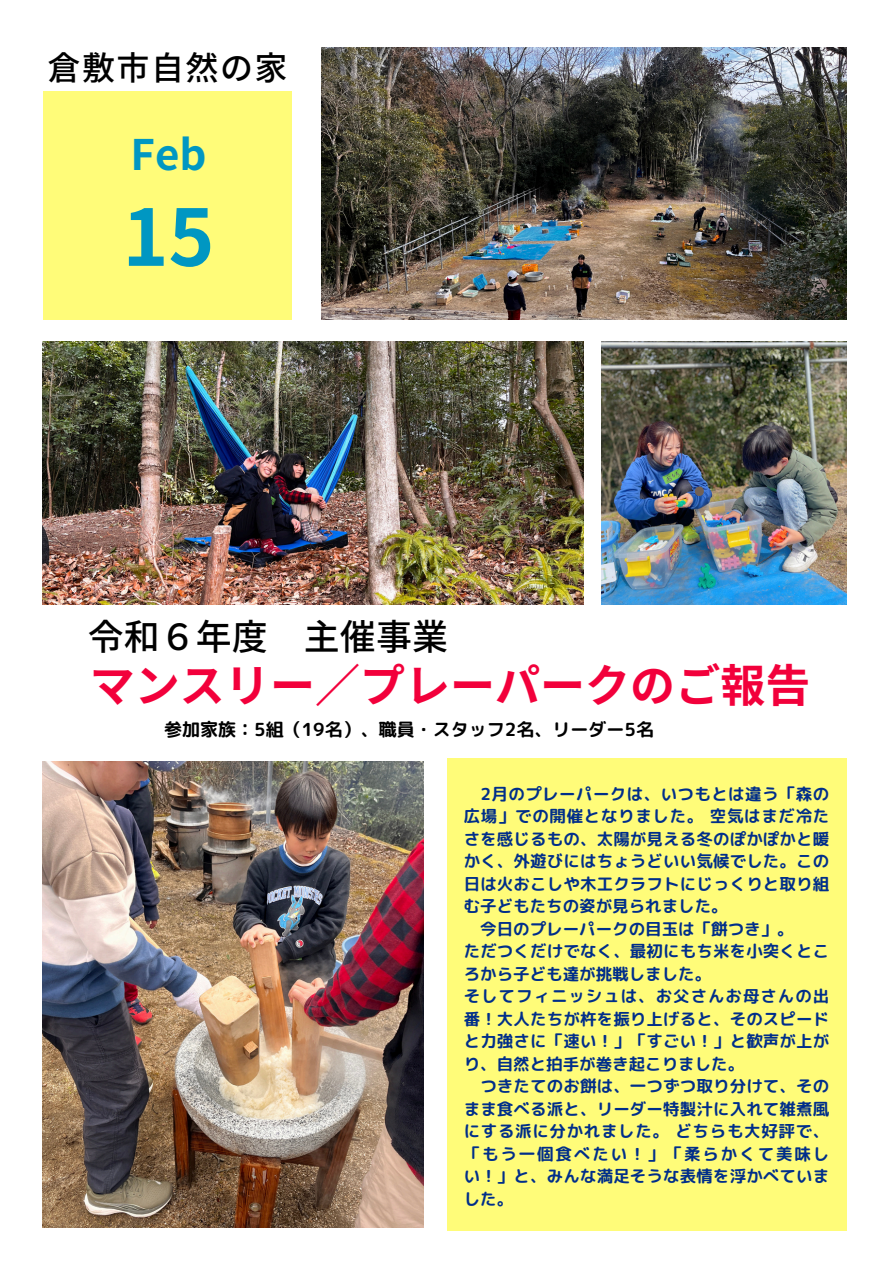
<style>
.page{position:relative;width:894px;height:1264px;background:#fff}
.page>*{position:absolute;margin:0;border:0;box-sizing:border-box;transform-origin:0 0}
.t1{font:700 78px "Noto Sans JP";color:#0097c2}
.t2{font:700 45px "Noto Sans JP";color:#f2003b}
.t3{font:700 42px "Noto Sans JP";color:#0097c2}
.t4{font:500 36px "Noto Sans JP";color:#000}
.t5{font:500 33px "Noto Sans JP";letter-spacing:.045em;color:#000}
.t6{font:18px "rounded mplus 1 p bold";color:#000}
.t7{font:16.5px/22.5px "rounded mplus 1 p bold";letter-spacing:.005em;color:#002e8a;text-align:justify}
</style>
<div class="page">
<div style="left:446px;top:758px;width:400px;height:472px;background:#fffc79"></div>
<img style="left:322px;top:47px;width:523px;height:272px">
<div style="left:43px;top:91px;width:249px;height:228px;background:#fffc79"></div>
<img style="left:43px;top:342px;width:540px;height:263px">
<img style="left:43px;top:761px;width:380px;height:466px">
<img style="left:601px;top:342px;width:245px;height:263px">
<svg style="left:694px;top:486px;width:9px;height:10px"></svg>
<p class="t5" style="left:48px;top:41px;width:241px">倉敷市自然の家</p>
<h2 class="t3" style="left:130px;top:121px;width:78px">Feb</h2>
<h1 class="t1" style="left:122px;top:175px;width:93px">15</h1>
<p class="t4" style="left:88px;top:608px;width:362px">令和６年度 主催事業</p>
<p class="t2" style="left:90px;top:650px;width:721px">マンスリー／プレーパークのご報告</p>
<p class="t6" style="left:164px;top:716px;width:491px">参加家族：5組（19名）、職員・スタッフ2名、リーダー5名</p>
<h2 class="t7" style="left:463px;top:782px;width:367px;text-indent:17px">2月のプレーパークは、いつもとは違う「森の広場」での開催となりました。空気はまだ冷たさを感じるもの、太陽が見える冬のぽかぽかと暖かく、外遊びにはちょうどいい気候でした。この日は火おこしや木工クラフトにじっくりと取り組む子どもたちの姿が見られました。</h2>
<h1 class="t7" style="left:480px;top:917px;width:315px">今日のプレーパークの目玉は「餅つき」。</h1>
<p class="t7" style="left:463px;top:939px;width:367px">ただつくだけでなく、最初にもち米を小突くところから子ども達が挑戦しました。</p>
<p class="t7" style="left:463px;top:984px;width:367px">そしてフィニッシュは、お父さんお母さんの出番！大人たちが杵を振り上げると、そのスピードと力強さに「速い！」「すごい！」と歓声が上がり、自然と拍手が巻き起こりました。</p>
<p class="t7" style="left:463px;top:1074px;width:367px;text-indent:17px">つきたてのお餅は、一つずつ取り分けて、そのまま食べる派と、リーダー特製汁に入れて雑煮風にする派に分かれました。どちらも大好評で、「もう一個食べたい！」「柔らかくて美味しい！」と、みんな満足そうな表情を浮かべていました。</p>
</div>
